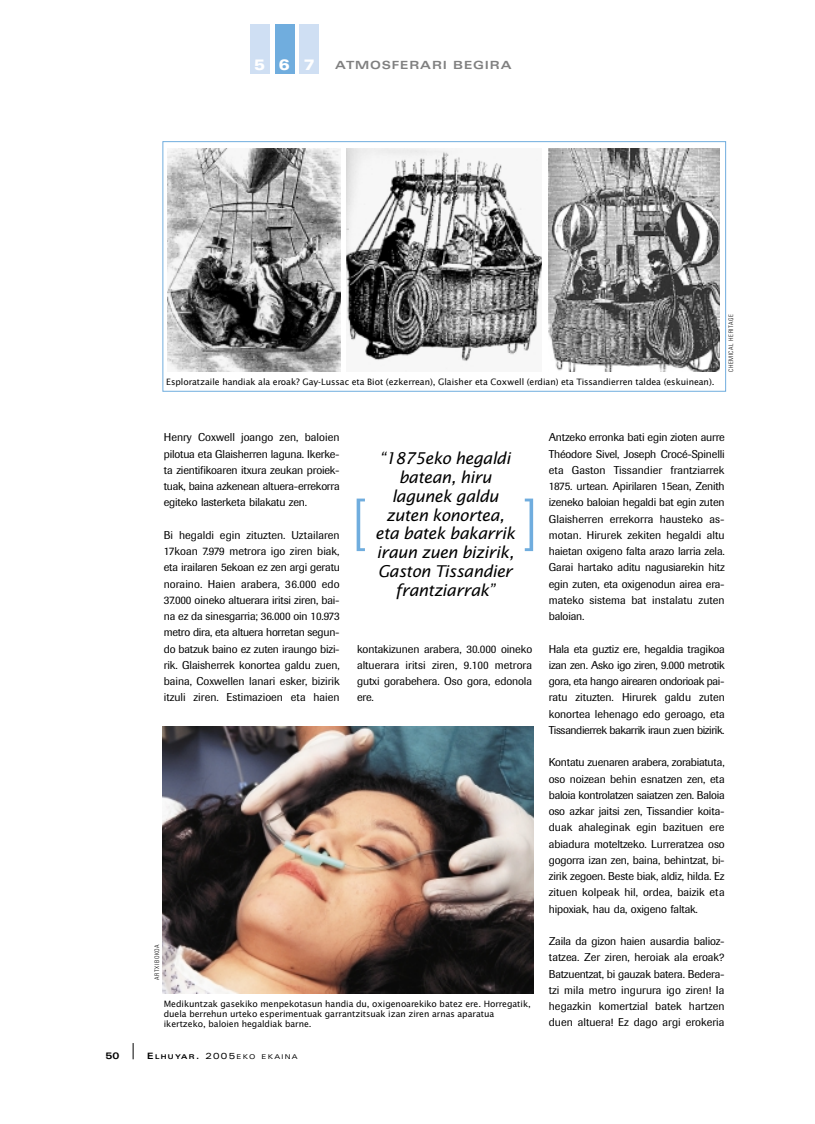
<style>
.page{position:relative;width:815px;height:1124px;background:#fff}
.page>*{position:absolute;margin:0;border:0;box-sizing:border-box;transform-origin:0 0}
.t1{font:300 condensed 60px "Univers";color:#70adde}
.t2{font:italic 16.25px/18.8px "Lucida Sans";letter-spacing:-.025em;color:#000;text-align:center}
.t3{font:900 expanded 15px "Univers";color:#fff}
.t4{font:11.25px/16.2px "Imago";letter-spacing:-.005em;color:#000;text-align:justify}
.t5{font:700 expanded 11.25px "Univers";letter-spacing:.075em;color:#808080}
.t6{font:700 expanded 9.38px "Univers";color:#000}
.t7{font:8.75px/10px "Lucida Sans";letter-spacing:-.005em;color:#000}
.t8{font:expanded 6.5px "Univers";letter-spacing:.2em;color:#000}
.t9{font:300 condensed 6.25px "Univers";letter-spacing:.09em;color:#000}
.s1{font-weight:700;font-size:8.75px}
.s2{font-weight:700}
.s3{font-size:8.75px}
</style>
<div class="page">
<div style="left:163px;top:141px;width:563px;height:250px;border:1px solid #70adde"></div>
<svg style="left:133px;top:1043px;width:1px;height:16px"></svg>
<div style="left:250px;top:24px;width:19px;height:50px;background:#cfdff3"></div>
<div style="left:275px;top:24px;width:19px;height:50px;background:#70adde"></div>
<div style="left:300px;top:24px;width:19px;height:50px;background:#cfdff3"></div>
<img style="left:347px;top:148px;width:195px;height:221px">
<img style="left:549px;top:148px;width:170px;height:224px">
<img style="left:168px;top:148px;width:173px;height:224px">
<img style="left:163px;top:726px;width:370px;height:267px">
<h3 class="t3" style="left:254px;top:59px;width:62px">567</h3>
<p class="t5" style="left:335px;top:61px;width:178px">ATMOSFERARI BEGIRA</p>
<p class="t7" style="left:166px;top:377px;width:550px">Esploratzaile handiak ala eroak? Gay-Lussac eta Biot (ezkerrean), Glaisher eta Coxwell (erdian) eta Tissandierren taldea (eskuinean).</p>
<p class="t9" style="left:729px;top:372px;width:59px;rotate:-90deg">CHEMICAL HERITAGE</p>
<p class="t4" style="left:164px;top:430px;width:177px">Henry Coxwell joango zen, baloien pilotua eta Glaisherren laguna. Ikerke&shy;ta zientifikoaren itxura zeukan proiek&shy;tuak, baina azkenean altuera-errekorra egiteko lasterketa bilakatu zen.</p>
<p class="t4" style="left:164px;top:528px;width:178px">Bi hegaldi egin zituzten. Uztailaren 17koan 7.979 metrora igo ziren biak, eta irailaren 5ekoan ez zen argi geratu noraino. Haien arabera, 36.000 edo 37.000 oineko altuerara iritsi ziren, bai&shy;na ez da sinesgarria; 36.000 oin 10.973 metro dira, eta altuera horretan segun&shy;do batzuk baino ez zuten iraungo bizi&shy;rik. Glaisherrek konortea galdu zuen, baina, Coxwellen lanari esker, bizirik itzuli ziren. Estimazioen eta haien</p>
<h2 class="t2" style="left:375px;top:450px;width:141px">“1875eko hegaldi batean, hiru lagunek galdu zuten konortea, eta batek bakarrik iraun zuen bizirik,<br>Gaston Tissandier frantziarrak”</h2>
<h1 class="t1" style="left:354px;top:500px;width:15px">[</h1>
<h1 class="t1" style="left:523px;top:500px;width:15px">]</h1>
<p class="t4" style="left:357px;top:642px;width:177px">kontakizunen arabera, 30.000 oineko altuerara iritsi ziren, 9.100 metrora gutxi gorabehera. Oso gora, edonola ere.</p>
<p class="t9" style="left:155px;top:980px;width:37px;rotate:-90deg">ARTXIBOKOA</p>
<p class="t7" style="left:164px;top:999px;width:369px">Medikuntzak gasekiko menpekotasun handia du, oxigenoarekiko batez ere. Horregatik, duela berrehun urteko esperimentuak garrantzitsuak izan ziren arnas aparatua ikertzeko, baloien hegaldiak barne.</p>
<p class="t6" style="left:106px;top:1052px;width:15px">50</p>
<p class="t8" style="left:147px;top:1054px;width:152px"><span class="s1">E</span><span class="s2">LHUYAR</span><span class="s1">.</span> <span class="s3">2005</span>EKO EKAINA</p>
<p class="t4" style="left:549px;top:430px;width:178px">Antzeko erronka bati egin zioten aurre Théodore Sivel, Joseph Crocé-Spinelli eta Gaston Tissandier frantziarrek 1875. urtean. Apirilaren 15ean, Zenith izeneko baloian hegaldi bat egin zuten Glaisherren errekorra hausteko as&shy;motan. Hirurek zekiten hegaldi altu haietan oxigeno falta arazo larria zela.<br>Garai hartako aditu nagusiarekin hitz egin zuten, eta oxigenodun airea era&shy;mateko sistema bat instalatu zuten baloian.</p>
<p class="t4" style="left:549px;top:642px;width:178px">Hala eta guztiz ere, hegaldia tragikoa izan zen. Asko igo ziren, 9.000 metrotik gora, eta hango airearen ondorioak pai&shy;ratu zituzten. Hirurek galdu zuten konortea lehenago edo geroago, eta Tissandierrek bakarrik iraun zuen bizirik.</p>
<p class="t4" style="left:549px;top:755px;width:177px">Kontatu zuenaren arabera, zorabiatuta, oso noizean behin esnatzen zen, eta baloia kontrolatzen saiatzen zen. Baloia oso azkar jaitsi zen, Tissandier koita&shy;duak ahaleginak egin bazituen ere abiadura moteltzeko. Lurreratzea oso gogorra izan zen, baina, behintzat, bi&shy;zirik zegoen. Beste biak, aldiz, hilda. Ez zituen kolpeak hil, ordea, baizik eta hipoxiak, hau da, oxigeno faltak.</p>
<p class="t4" style="left:549px;top:934px;width:177px">Zaila da gizon haien ausardia balioz&shy;tatzea. Zer ziren, heroiak ala eroak?<br>Batzuentzat, bi gauzak batera. Bedera&shy;tzi mila metro ingurura igo ziren! Ia hegazkin komertzial batek hartzen duen altuera! Ez dago argi erokeria</p>
</div>
